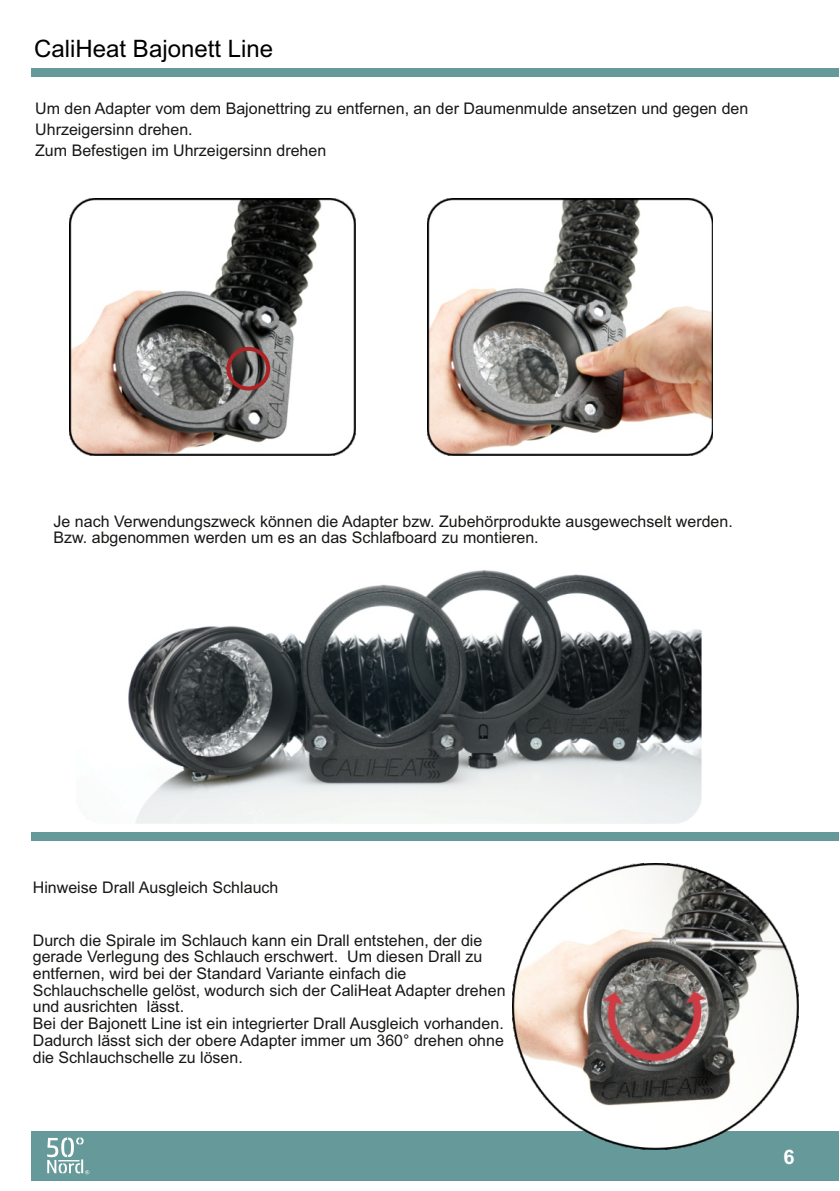
<style>
.page{position:relative;width:840px;height:1191px;background:#fff}
.page>*{position:absolute;margin:0;border:0;box-sizing:border-box;transform-origin:0 0}
.t1{font:24px "Arial";color:#000}
.t2{font:700 20px "Arial";color:#fff}
.t3{font:16px/16.8px "Arial";color:#181715}
</style>
<div class="page">
<img style="left:77px;top:570px;width:624px;height:253px">
<div style="left:31px;top:69px;width:806px;height:8px;background:#699"></div>
<div style="left:31px;top:832px;width:806px;height:8px;background:#699"></div>
<img style="left:69px;top:198px;width:286px;height:257px">
<img style="left:427px;top:198px;width:285px;height:257px">
<div style="left:226px;top:347px;width:44px;height:43px;border:4px solid #ae2426;border-radius:50%"></div>
<div style="left:31px;top:1131px;width:806px;height:49px;background:#699"></div>
<img style="left:512px;top:864px;width:285px;height:285px">
<svg style="left:47px;top:1137px;width:42px;height:37px"></svg>
<h1 class="t1" style="left:34px;top:40px;width:240px">CaliHeat Bajonett Line</h1>
<p class="t3" style="left:35px;top:99px;width:714px;line-height:21.4px">Um den Adapter vom dem Bajonettring zu entfernen, an der Daumenmulde ansetzen und gegen den<br>Uhrzeigersinn drehen.<br>Zum Befestigen im Uhrzeigersinn drehen</p>
<p class="t3" style="left:53px;top:514px;width:680px">Je nach Verwendungszweck können die Adapter bzw. Zubehörprodukte ausgewechselt werden.<br>Bzw. abgenommen werden um es an das Schlafboard zu montieren.</p>
<p class="t3" style="left:33px;top:880px;width:247px">Hinweise Drall Ausgleich Schlauch</p>
<p class="t3" style="left:33px;top:933px;width:474px">Durch die Spirale im Schlauch kann ein Drall entstehen, der die gerade Verlegung des Schlauch erschwert. Um diesen Drall zu entfernen, wird bei der Standard Variante einfach die Schlauchschelle gelöst, wodurch sich der CaliHeat Adapter drehen und ausrichten lässt.<br>Bei der Bajonett Line ist ein integrierter Drall Ausgleich vorhanden.<br>Dadurch lässt sich der obere Adapter immer um 360° drehen ohne die Schlauchschelle zu lösen.</p>
<p class="t2" style="left:783px;top:1149px;width:13px">6</p>
</div>
